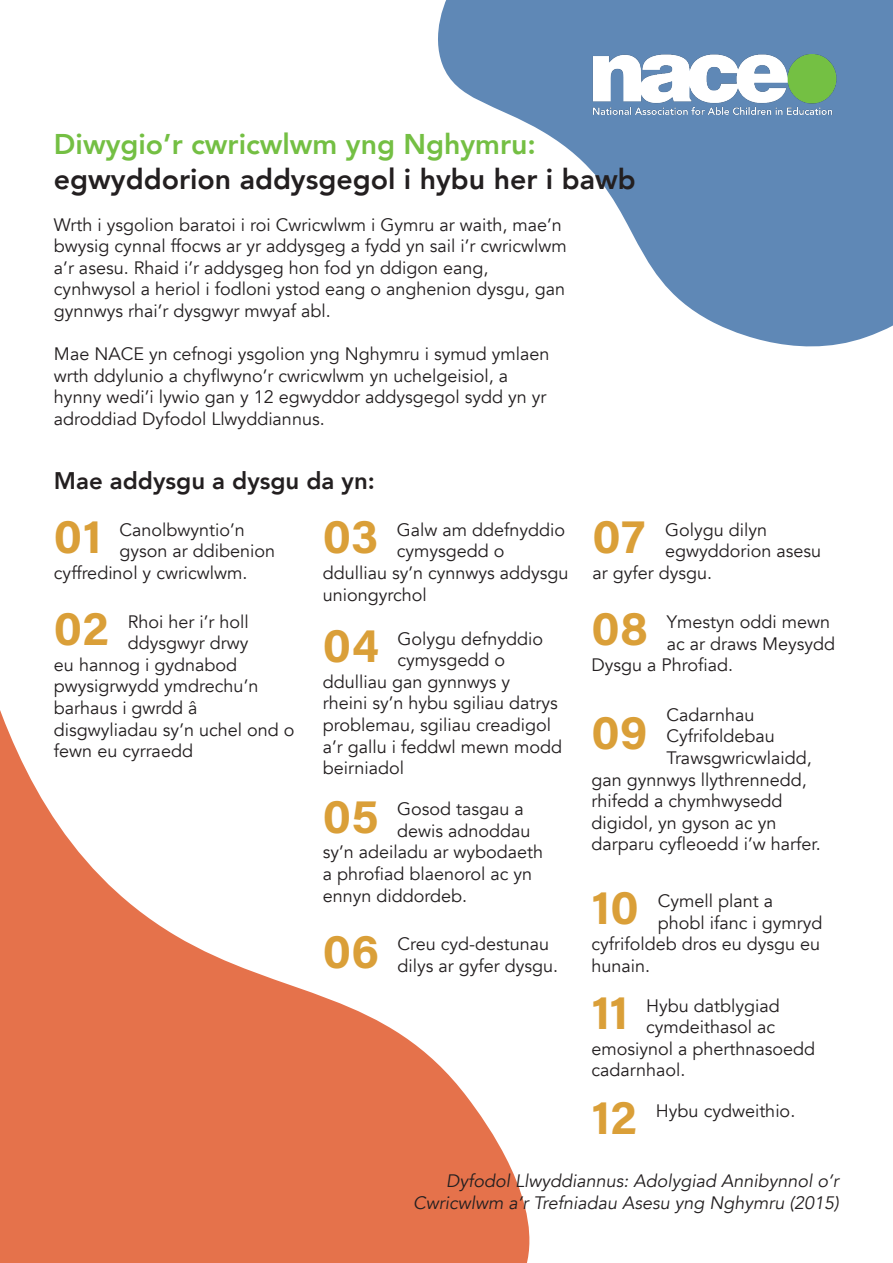
<style>
.page{position:relative;width:893px;height:1263px;background:#fff}
.page>*{position:absolute;margin:0;border:0;box-sizing:border-box;transform-origin:0 0}
.t1{font:48px "Acumin Variable Concept";letter-spacing:.06em;color:#da9f38}
.t2{font:800 28.5px "Avenir";color:#231f20}
.t3{font:800 28.5px "Avenir";color:#74bf43}
.t4{font:800 24px "Avenir";color:#231f20}
.t5{font:18px/21.6px "Avenir";color:#231f20}
.t6{font:italic 18px/21.6px "Avenir";color:#231f20;text-align:right}
</style>
<div class="page">
<svg style="left:0;top:710px;width:530px;height:553px;fill:#e5724b"></svg>
<svg style="left:438px;top:0;width:455px;height:347px;fill:#5f88b6"></svg>
<img style="left:591px;top:54px;width:247px;height:63px">
<p class="t3" style="left:54px;top:122px;width:483px">Diwygio’r cwricwlwm yng Nghymru:</p>
<p class="t2" style="left:54px;top:156px;width:583px">egwyddorion addysgegol i hybu her i bawb</p>
<p class="t5" style="left:54px;top:214px;width:514px">Wrth i ysgolion baratoi i roi Cwricwlwm i Gymru ar waith, mae’n bwysig cynnal ffocws ar yr addysgeg a fydd yn sail i’r cwricwlwm a’r asesu. Rhaid i’r addysgeg hon fod yn ddigon eang, cynhwysol a heriol i fodloni ystod eang o anghenion dysgu, gan gynnwys rhai’r dysgwyr mwyaf abl.</p>
<p class="t5" style="left:54px;top:344px;width:497px">Mae NACE yn cefnogi ysgolion yng Nghymru i symud ymlaen wrth ddylunio a chyflwyno’r cwricwlwm yn uchelgeisiol, a hynny wedi’i lywio gan y 12 egwyddor addysgegol sydd yn yr adroddiad Dyfodol Llwyddiannus.</p>
<p class="t4" style="left:54px;top:462px;width:322px">Mae addysgu a dysgu da yn:</p>
<p class="t1" style="left:54px;top:503px;width:47px">01</p>
<p class="t5" style="left:119px;top:519px;width:127px">Canolbwyntio’n</p>
<p class="t1" style="left:323px;top:503px;width:56px">03</p>
<p class="t5" style="left:397px;top:519px;width:170px">Galw am ddefnyddio</p>
<p class="t5" style="left:119px;top:541px;width:157px">gyson ar ddibenion</p>
<p class="t5" style="left:54px;top:562px;width:195px">cyffredinol y cwricwlwm.</p>
<p class="t1" style="left:54px;top:595px;width:54px">02</p>
<p class="t5" style="left:128px;top:611px;width:122px">Rhoi her i’r holl</p>
<p class="t5" style="left:397px;top:541px;width:109px">cymysgedd o</p>
<p class="t5" style="left:323px;top:562px;width:247px">ddulliau sy’n cynnwys addysgu</p>
<p class="t5" style="left:323px;top:584px;width:106px">uniongyrchol</p>
<p class="t1" style="left:323px;top:612px;width:56px">04</p>
<p class="t5" style="left:397px;top:628px;width:147px">Golygu defnyddio</p>
<p class="t5" style="left:128px;top:632px;width:122px">ddysgwyr drwy</p>
<p class="t5" style="left:54px;top:654px;width:185px">eu hannog i gydnabod</p>
<p class="t5" style="left:54px;top:676px;width:206px">pwysigrwydd ymdrechu’n</p>
<p class="t5" style="left:54px;top:697px;width:145px">barhaus i gwrdd â</p>
<p class="t5" style="left:54px;top:719px;width:242px">disgwyliadau sy’n uchel ond o</p>
<p class="t5" style="left:54px;top:740px;width:141px">fewn eu cyrraedd</p>
<p class="t5" style="left:397px;top:650px;width:109px">cymysgedd o</p>
<p class="t5" style="left:323px;top:671px;width:189px">ddulliau gan gynnwys y</p>
<p class="t5" style="left:323px;top:693px;width:236px">rheini sy’n hybu sgiliau datrys</p>
<p class="t5" style="left:323px;top:714px;width:230px">problemau, sgiliau creadigol</p>
<p class="t5" style="left:323px;top:736px;width:241px">a’r gallu i feddwl mewn modd</p>
<p class="t5" style="left:323px;top:758px;width:83px">beirniadol</p>
<p class="t1" style="left:323px;top:783px;width:56px">05</p>
<p class="t5" style="left:397px;top:799px;width:128px">Gosod tasgau a</p>
<p class="t5" style="left:397px;top:820px;width:135px">dewis adnoddau</p>
<p class="t5" style="left:323px;top:842px;width:222px">sy’n adeiladu ar wybodaeth</p>
<p class="t5" style="left:323px;top:863px;width:211px">a phrofiad blaenorol ac yn</p>
<p class="t5" style="left:323px;top:885px;width:146px">ennyn diddordeb.</p>
<p class="t1" style="left:323px;top:918px;width:56px">06</p>
<p class="t5" style="left:398px;top:934px;width:162px">Creu cyd-destunau dilys ar gyfer dysgu.</p>
<p class="t1" style="left:592px;top:503px;width:53px">07</p>
<p class="t5" style="left:665px;top:519px;width:104px">Golygu dilyn</p>
<p class="t5" style="left:665px;top:541px;width:158px">egwyddorion asesu</p>
<p class="t5" style="left:592px;top:562px;width:121px">ar gyfer dysgu.</p>
<p class="t1" style="left:591px;top:596px;width:56px">08</p>
<p class="t5" style="left:667px;top:611px;width:165px">Ymestyn oddi mewn</p>
<p class="t5" style="left:667px;top:633px;width:170px">ac ar draws Meysydd</p>
<p class="t5" style="left:591px;top:655px;width:143px">Dysgu a Phrofiad.</p>
<p class="t5" style="left:666px;top:704px;width:90px">Cadarnhau</p>
<p class="t5" style="left:666px;top:726px;width:110px">Cyfrifoldebau</p>
<p class="t5" style="left:666px;top:747px;width:147px">Trawsgwricwlaidd,</p>
<p class="t5" style="left:591px;top:769px;width:217px">gan gynnwys llythrennedd,</p>
<p class="t5" style="left:591px;top:790px;width:193px">rhifedd a chymhwysedd</p>
<p class="t5" style="left:591px;top:812px;width:187px">digidol, yn gyson ac yn</p>
<p class="t5" style="left:591px;top:834px;width:231px">darparu cyfleoedd i’w harfer.</p>
<p class="t1" style="left:591px;top:875px;width:46px">10</p>
<p class="t5" style="left:658px;top:890px;width:117px">Cymell plant a</p>
<p class="t1" style="left:591px;top:700px;width:55px">09</p>
<p class="t5" style="left:658px;top:912px;width:166px">phobl ifanc i gymryd</p>
<p class="t5" style="left:591px;top:934px;width:230px">cyfrifoldeb dros eu dysgu eu</p>
<p class="t5" style="left:591px;top:955px;width:60px">hunain.</p>
<p class="t1" style="left:591px;top:979px;width:36px">11</p>
<p class="t5" style="left:646px;top:995px;width:135px">Hybu datblygiad</p>
<p class="t5" style="left:646px;top:1016px;width:131px">cymdeithasol ac</p>
<p class="t5" style="left:591px;top:1038px;width:225px">emosiynol a pherthnasoedd</p>
<p class="t5" style="left:591px;top:1060px;width:96px">cadarnhaol.</p>
<p class="t1" style="left:591px;top:1084px;width:45px">12</p>
<p class="t5" style="left:656px;top:1100px;width:141px">Hybu cydweithio.</p>
<p class="t6" style="left:413px;top:1171px;width:427px">Dyfodol Llwyddiannus: Adolygiad Annibynnol o’r<br>Cwricwlwm a’r Trefniadau Asesu yng Nghymru (2015)</p>
</div>
